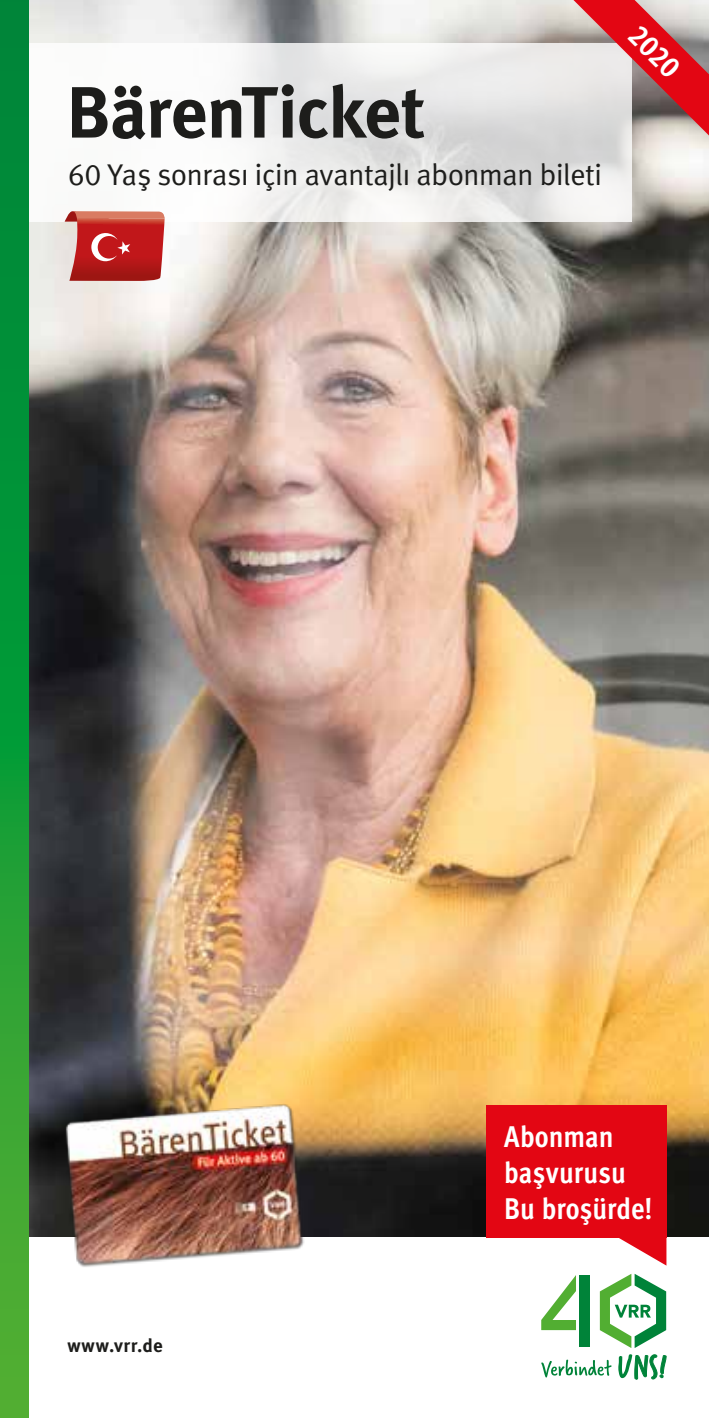
<style>
.page{position:relative;width:709px;height:1418px;background:#fff}
.page>*{position:absolute;margin:0;border:0;box-sizing:border-box;transform-origin:0 0}
.t1{font:700 72.5px "Meta Pro";letter-spacing:-.025em;color:#1d1d1b}
.t2{font:30px "Meta Pro";letter-spacing:-.03em;color:#1d1d1b}
.t3{font:700 condensed 30px/36px "Meta Pro";color:#fff}
.t4{font:700 18.75px "Meta Pro";letter-spacing:.035em;color:#1d1d1b}
</style>
<div class="page">
<img style="left:28px;top:0;width:681px;height:1237px">
<img style="left:58px;top:1087px;width:256px;height:180px">
<svg style="left:28px;top:43px;width:603px;height:179px;fill:#f5f4f3"></svg>
<svg style="left:0;top:0;width:28px;height:1417px;background:#199a36"></svg>
<svg style="left:508px;top:0;width:201px;height:200px;background:#d8b3b3"></svg>
<svg style="left:541px;top:1273px;width:125px;height:106px"></svg>
<svg style="left:65px;top:211px;width:100px;height:70px;background:#c44643"></svg>
<div style="left:486px;top:1104px;width:180px;height:133px;background:#e30613"></div>
<svg style="left:618px;top:1237px;width:48px;height:28px"></svg>
<h1 class="t1" style="left:67px;top:56px;width:360px">BärenTicket</h1>
<p class="t2" style="left:68px;top:152px;width:536px">60 Yaş sonrası için avantajlı abonman bileti</p>
<p class="t3" style="left:648px;top:17px;width:60px;rotate:45deg">2020</p>
<p class="t4" style="left:67px;top:1331px;width:97px">www.vrr.de</p>
<p class="t3" style="left:504px;top:1116px;width:150px">Abonman başvurusu<br>Bu broşürde!</p>
</div>
